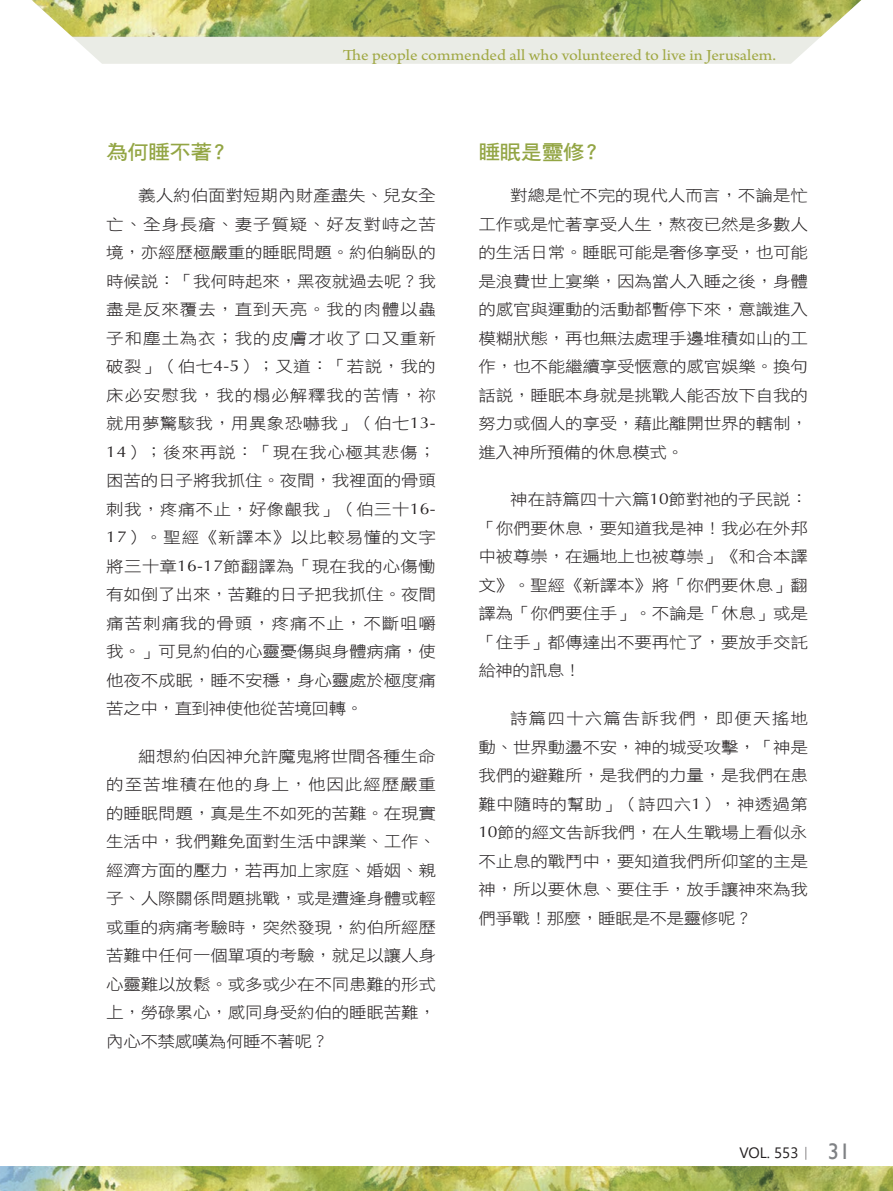
<style>
.page{position:relative;width:893px;height:1191px;background:#fff}
.page>*{position:absolute;margin:0;border:0;box-sizing:border-box;transform-origin:0 0}
.t1{font:22.5px "Gill Sans";color:#808285}
.大標{font:20.25px "DF Hei W7 WIN BF";letter-spacing:-.035em;color:#93a544;scale:1.08 1}
.Normal經文{font:16.2px "Arno Pro";color:#a0a844;scale:1.11 1}
.t2{font:15.75px/28.5px "DF Hei W3 WIN BF";letter-spacing:-.01em;color:#231f20;text-align:justify;scale:1.11 1}
.t3{font:15px "Segoe UI";color:#231f20}
.s1{font-family:"Optima"}
.s2{font-family:"Adobe Ming Std";font-weight:300}
</style>
<div class="page">
<img style="left:1px;top:1167px;width:892px;height:24px">
<svg style="left:0;top:1167px;width:1px;height:24px"></svg>
<div style="left:73px;top:37px;width:747px;height:27px;background:#eaece6"></div>
<img style="left:32px;top:0;width:829px;height:37px">
<p class="Normal經文" style="left:343px;top:45px;width:392px">The people commended all who volunteered to live in Jerusalem.</p>
<p class="大標" style="left:106px;top:141px;width:116px">為何睡不著？</p>
<p class="t2" style="left:106px;top:181px;width:298px;text-indent:32px">義人約伯面對短期內財產盡失、兒女全亡、全身長瘡、妻子質疑、好友對峙之苦境，亦經歷極嚴重的睡眠問題。約伯躺臥的時候說：「我何時起來，黑夜就過去呢？我盡是反來覆去，直到天亮。我的肉體以蟲子和塵土為衣；我的皮膚才收了口又重新破裂」（伯七<span class="s1">4-5</span>）；又道：「若說，我的床必安慰我，我的榻必解釋我的苦情，祢就用夢驚駭我，用異象恐嚇我」（伯七<span class="s1">13- 14</span>）；後來再說：「現在我心極其悲傷；困苦的日子將我抓住。夜間，我裡面的骨頭刺我，疼痛不止，好像齦我」（伯三十<span class="s1">16- 17</span>）。聖經《新譯本》以比較易懂的文字將三十章<span class="s1">16-17</span>節翻譯為「現在我的心傷慟有如倒了出來，苦難的日子把我抓住。夜間痛苦刺痛我的骨頭，疼痛不止，不斷咀嚼我。」可見約伯的心靈憂傷與身體病痛，使他夜不成眠，睡不安穩，身心靈處於極度痛苦之中，直到神使他從苦境回轉。</p>
<p class="t2" style="left:106px;top:742px;width:298px;text-indent:32px">細想約伯因神允許魔鬼將世間各種生命的至苦堆積在他的身上，他因此經歷嚴重的睡眠問題，真是生不如死的苦難。在現實生活中，我們難免面對生活中課業、工作、經濟方面的壓力，若再加上家庭、婚姻、親子、人際關係問題挑戰，或是遭逢身體或輕或重的病痛考驗時，突然發現，約伯所經歷苦難中任何一個單項的考驗，就足以讓人身心靈難以放鬆。或多或少在不同患難的形式上，勞碌累心，感同身受約伯的睡眠苦難，內心不禁感嘆為何睡不著呢？</p>
<p class="大標" style="left:478px;top:141px;width:116px">睡眠是靈修？</p>
<p class="t2" style="left:478px;top:181px;width:298px;text-indent:32px">對總是忙不完的現代人而言，不論是忙工作或是忙著享受人生，熬夜已然是多數人的生活日常。睡眠可能是奢侈享受，也可能是浪費世上宴樂，因為當人入睡之後，身體的感官與運動的活動都暫停下來，意識進入模糊狀態，再也無法處理手邊堆積如山的工作，也不能繼續享受愜意的感官娛樂。換句話說，睡眠本身就是挑戰人能否放下自我的努力或個人的享受，藉此離開世界的轄制，進入神所預備的休息模式。</p>
<p class="t2" style="left:478px;top:485px;width:298px;text-indent:32px">神在詩篇四十六篇<span class="s1">10</span>節對祂的子民說：「你們要休息，要知道我是神！我必在外邦中被尊崇，在遍地上也被尊崇」《和合本譯文》。聖經《新譯本》將「你們要休息」翻譯為「你們要住手」。不論是「休息」或是「住手」都傳達出不要再忙了，要放手交託給神的訊息！</p>
<p class="t2" style="left:478px;top:704px;width:298px;text-indent:32px">詩篇四十六篇告訴我們，即便天搖地動、世界動盪不安，神的城受攻擊，「神是我們的避難所，是我們的力量，是我們在患難中隨時的幫助」（詩四六<span class="s1">1</span>），神透過第<span class="s1">10</span>節的經文告訴我們，在人生戰場上看似永不止息的戰鬥中，要知道我們所仰望的主是神，所以要休息、要住手，放手讓神來為我們爭戰！那麼，睡眠是不是靈修呢？</p>
<p class="t3" style="left:739px;top:1138px;width:75px">VOL. 553<span class="s2">｜</span></p>
<h1 class="t1" style="left:828px;top:1138px;width:24px">31</h1>
</div>
